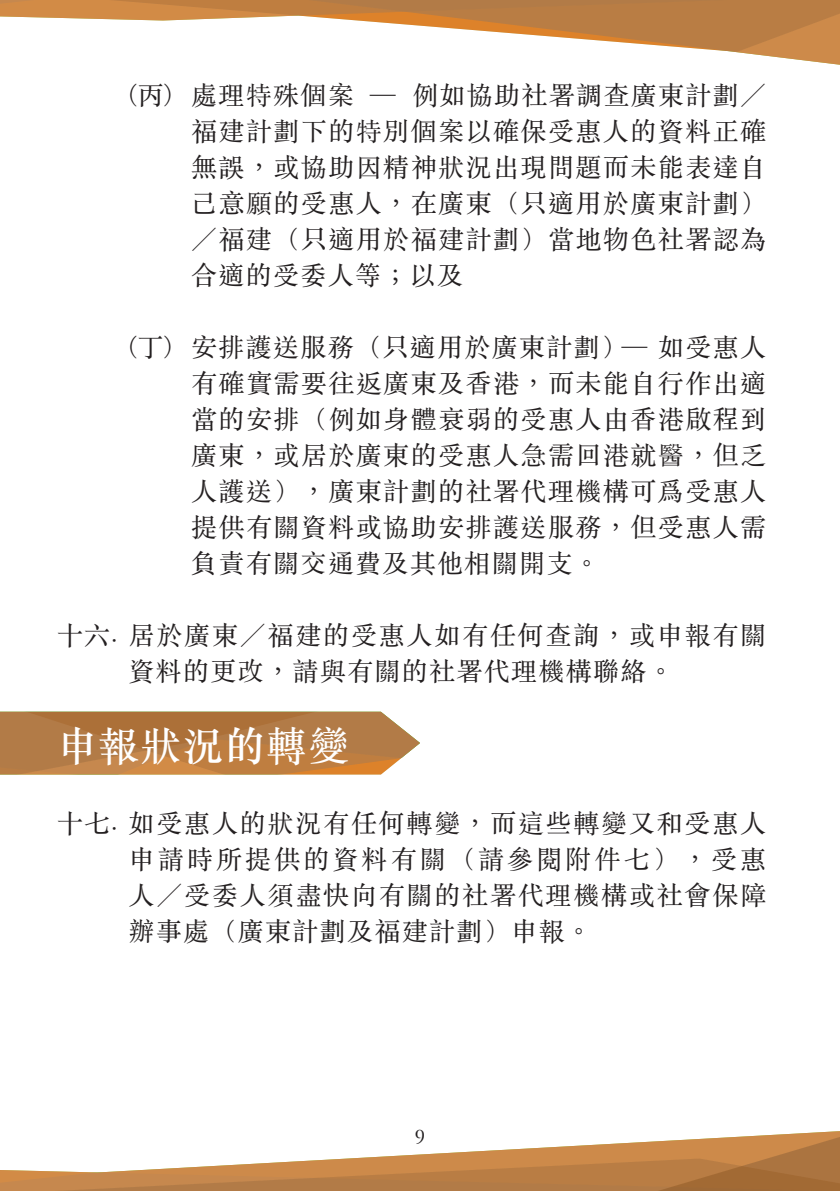
<style>
.page{position:relative;width:840px;height:1191px;background:#fff}
.page>*{position:absolute;margin:0;border:0;box-sizing:border-box;transform-origin:0 0}
.Headline_2{font:40px "ST Songti TC Bold";letter-spacing:.05em;color:#fff}
.Content{font:26px/36px "ST Songti TC Regular";letter-spacing:.055em;color:#231f20;text-align:justify}
.t1{font:22px "ST Songti TC Regular";color:#231f20}
.s1{font-family:"ST Songti TC Light"}
</style>
<div class="page">
<svg style="left:0;top:711px;width:420px;height:63px;background:#b9814a"></svg>
<svg style="left:0;top:1131px;width:839px;height:60px"></svg>
<svg style="left:0;top:0;width:839px;height:65px"></svg>
<p class="Content" style="left:191px;top:76px;width:576px;text-indent:-62px">(丙) 處理特殊個案 — 例如協助社署調查廣東計劃<span class="s1">／</span>福建計劃下的特別個案以確保受惠人的資料正確無誤，或協助因精神狀況出現問題而未能表達自己意願的受惠人，在廣東（只適用於廣東計劃）<span class="s1">／</span>福建（只適用於福建計劃）當地物色社署認為合適的受委人等；以及</p>
<p class="Content" style="left:191px;top:328px;width:576px;text-indent:-62px">(丁) 安排護送服務（只適用於廣東計劃）— 如受惠人有確實需要往返廣東及香港，而未能自行作出適當的安排（例如身體衰弱的受惠人由香港啟程到廣東，或居於廣東的受惠人急需回港就醫，但乏人護送），廣東計劃的社署代理機構可爲受惠人提供有關資料或協助安排護送服務，但受惠人需負責有關交通費及其他相關開支。</p>
<p class="Content" style="left:129px;top:616px;width:638px;text-indent:-72px">十六. 居於廣東<span class="s1">／</span>福建的受惠人如有任何查詢，或申報有關資料的更改，請與有關的社署代理機構聯絡。</p>
<p class="Headline_2" style="left:57px;top:720px;width:293px">申報狀況的轉變</p>
<p class="Content" style="left:129px;top:804px;width:638px;text-indent:-72px">十七. 如受惠人的狀況有任何轉變，而這些轉變又和受惠人申請時所提供的資料有關（請參閱附件七），受惠人<span class="s1">／</span>受委人須盡快向有關的社署代理機構或社會保障辦事處（廣東計劃及福建計劃）申報。</p>
<p class="t1" style="left:414px;top:1124px;width:12px">9</p>
</div>
